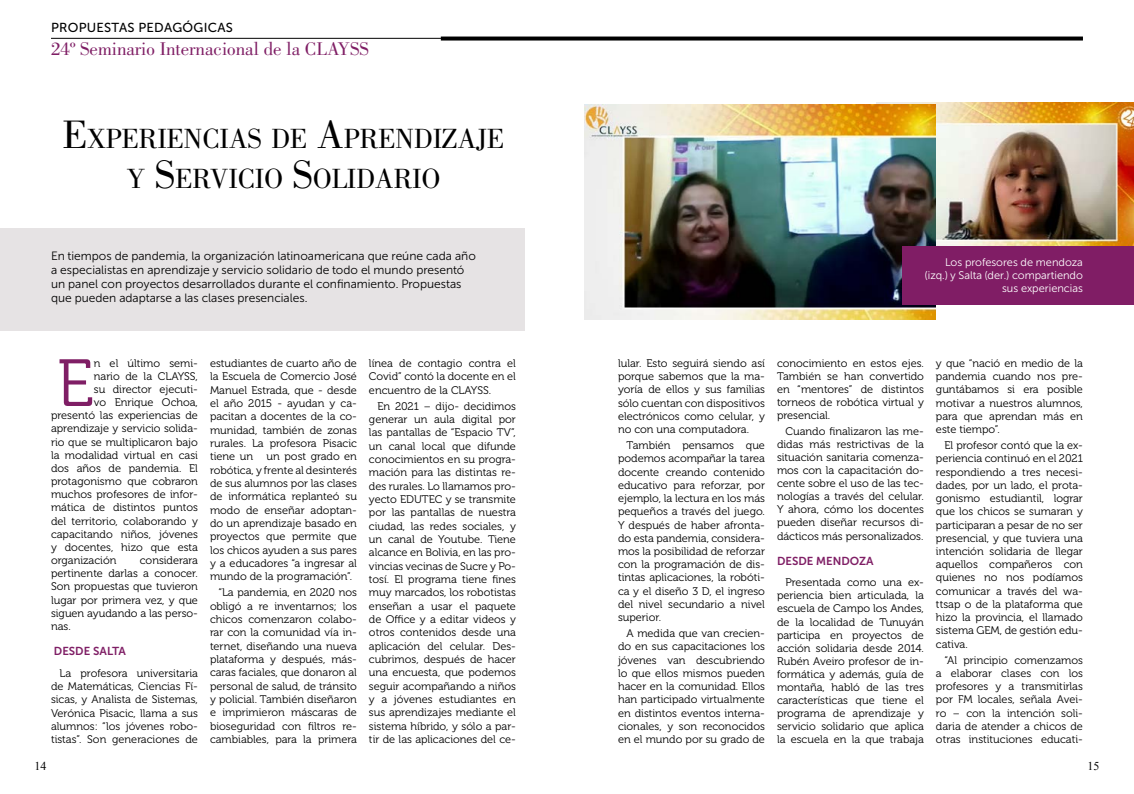
<style>
.page{position:relative;width:1134px;height:794px;background:#fff}
.page>*{position:absolute;margin:0;border:0;box-sizing:border-box;transform-origin:0 0}
.t1{font:66.5px "Museo 300";color:#7f1e65}
.t2{font:28.7px/40px "Bodoni Std";letter-spacing:-.015em;color:#000;text-align:center}
.t3{font:19px "Bodoni Std";color:#7f1e65}
.t4{font:13px "Museo Sans 500";letter-spacing:.02em;color:#000}
.t5{font:12px/14px "Museo Sans Cyrl W03 300";color:#000}
.t6{font:12px "Times New Roman";color:#000}
.t7{font:11.5px "Museo Sans Cyrl W03 700";color:#7f1e65}
.t8{font:11px/13.2px "Museo 300";color:#000;text-align:justify}
.t9{font:11px/13.2px "Museo Sans Cyrl W03 300";color:#fff;text-align:right}
.s1{font-size:41px}
</style>
<div class="page">
<img style="left:876px;top:102px;width:258px;height:144px">
<hr style="left:51px;top:38px;width:449px;height:1px;background:#000">
<svg style="left:441px;top:37px;width:642px;height:4px;fill:#000"></svg>
<div style="left:0;top:228px;width:524px;height:103px;background:#e6e3e4"></div>
<img style="left:584px;top:105px;width:352px;height:214px">
<div style="left:903px;top:246px;width:231px;height:59px;background:#801d65"></div>
<p class="t4" style="left:51px;top:21px;width:183px">PROPUESTAS PEDAGÓGICAS</p>
<h3 class="t3" style="left:51px;top:38px;width:319px">24º Seminario Internacional de la CLAYSS</h3>
<h2 class="t2" style="left:63px;top:119px;width:443px"><span class="s1">E</span>XPERIENCIAS DE <span class="s1">A</span>PRENDIZAJE<br>Y <span class="s1">S</span>ERVICIO <span class="s1">S</span>OLIDARIO</h2>
<p class="t5" style="left:51px;top:249px;width:426px">En tiempos de pandemia, la organización latinoamericana que reúne cada año a especialistas en aprendizaje y servicio solidario de todo el mundo presentó un panel con proyectos desarrollados durante el confinamiento. Propuestas que pueden adaptarse a las clases presenciales.</p>
<h1 class="t1" style="left:57px;top:347px;width:39px">E</h1>
<p class="t8" style="left:94px;top:357px;width:106px">n el último semi-</p>
<p class="t8" style="left:94px;top:370px;width:106px">nario de la CLAYSS,</p>
<p class="t8" style="left:94px;top:383px;width:106px">su director ejecuti-</p>
<p class="t8" style="left:94px;top:396px;width:106px">vo Enrique Ochoa,</p>
<p class="t8" style="left:51px;top:409px;width:148px">presentó las experiencias de</p>
<p class="t8" style="left:51px;top:422px;width:148px">aprendizaje y servicio solida-</p>
<p class="t8" style="left:51px;top:435px;width:148px">rio que se multiplicaron bajo</p>
<p class="t8" style="left:51px;top:448px;width:148px">la modalidad virtual en casi</p>
<p class="t8" style="left:51px;top:462px;width:148px">dos años de pandemia. El</p>
<p class="t8" style="left:51px;top:475px;width:148px">protagonismo que cobraron</p>
<p class="t8" style="left:51px;top:488px;width:148px">muchos profesores de infor-</p>
<p class="t8" style="left:51px;top:501px;width:148px">mática de distintos puntos</p>
<p class="t8" style="left:51px;top:514px;width:148px">del territorio, colaborando y</p>
<p class="t8" style="left:51px;top:527px;width:148px">capacitando niños, jóvenes</p>
<p class="t8" style="left:51px;top:541px;width:148px">y docentes, hizo que esta</p>
<p class="t8" style="left:51px;top:554px;width:67px">organización</p>
<p class="t8" style="left:51px;top:554px;width:148px;text-indent:89px">considerara pertinente darlas a conocer.<br>Son propuestas que tuvieron lugar por primera vez, y que siguen ayudando a las perso&shy;nas.</p>
<p class="t7" style="left:54px;top:645px;width:74px">DESDE SALTA</p>
<p class="t8" style="left:51px;top:667px;width:148px;text-indent:9px">La profesora universitaria de Matemáticas, Ciencias Fí&shy;sicas, y Analista de Sistemas, Verónica Pisacic, llama a sus alumnos: “los jóvenes robo&shy;tistas”. Son generaciones de</p>
<p class="t8" style="left:210px;top:357px;width:148px">estudiantes de cuarto año de la Escuela de Comercio José Manuel Estrada, que - desde el año 2015 - ayudan y ca&shy;pacitan a docentes de la co&shy;munidad, también de zonas rurales. La profesora Pisacic tiene un un post grado en robótica, y frente al desinterés de sus alumnos por las clases de informática replanteó su modo de enseñar adoptan&shy;do un aprendizaje basado en proyectos que permite que los chicos ayuden a sus pares y a educadores “a ingresar al mundo de la programación”.</p>
<p class="t8" style="left:210px;top:586px;width:148px;text-indent:9px">“La pandemia, en 2020 nos obligó a re inventarnos; los chicos comenzaron colabo&shy;rar con la comunidad vía in&shy;ternet, diseñando una nueva plataforma y después, más&shy;caras faciales, que donaron al personal de salud, de tránsito y policial. También diseñaron e imprimieron máscaras de bioseguridad con filtros re&shy;cambiables, para la primera</p>
<p class="t8" style="left:369px;top:357px;width:148px">línea de contagio contra el Covid” contó la docente en el encuentro de la CLAYSS.</p>
<p class="t8" style="left:369px;top:399px;width:148px;text-indent:9px">En 2021 – dijo- decidimos generar un aula digital por las pantallas de “Espacio TV”, un canal local que difunde conocimientos en su progra&shy;mación para las distintas re&shy;des rurales. Lo llamamos pro&shy;yecto EDUTEC y se transmite por las pantallas de nuestra ciudad, las redes sociales, y un canal de Youtube. Tiene alcance en Bolivia, en las pro&shy;vincias vecinas de Sucre y Po&shy;tosí. El programa tiene fines muy marcados, los robotistas enseñan a usar el paquete de Office y a editar videos y otros contenidos desde una aplicación del celular. Des&shy;cubrimos, después de hacer una encuesta, que podemos seguir acompañando a niños y a jóvenes estudiantes en sus aprendizajes mediante el sistema híbrido, y sólo a par&shy;tir de las aplicaciones del ce-</p>
<p class="t9" style="left:925px;top:255px;width:160px">Los profesores de mendoza (izq.) y Salta (der.) compartiendo sus experiencias</p>
<p class="t8" style="left:618px;top:357px;width:148px">lular. Esto seguirá siendo así porque sabemos que la ma&shy;yoría de ellos y sus familias sólo cuentan con dispositivos electrónicos como celular, y no con una computadora.</p>
<p class="t8" style="left:618px;top:439px;width:148px;text-indent:9px">También pensamos que podemos acompañar la tarea docente creando contenido educativo para reforzar, por ejemplo, la lectura en los más pequeños a través del juego.<br>Y después de haber afronta&shy;do esta pandemia, considera&shy;mos la posibilidad de reforzar con la programación de dis&shy;tintas aplicaciones, la robóti&shy;ca y el diseño 3 D, el ingreso del nivel secundario a nivel superior.</p>
<p class="t8" style="left:618px;top:627px;width:148px;text-indent:9px">A medida que van crecien&shy;do en sus capacitaciones los jóvenes van descubriendo lo que ellos mismos pueden hacer en la comunidad. Ellos han participado virtualmente en distintos eventos interna&shy;cionales, y son reconocidos en el mundo por su grado de</p>
<p class="t8" style="left:777px;top:357px;width:148px">conocimiento en estos ejes.<br>También se han convertido en “mentores” de distintos torneos de robótica virtual y presencial.</p>
<p class="t8" style="left:777px;top:425px;width:148px;text-indent:9px">Cuando finalizaron las me&shy;didas más restrictivas de la situación sanitaria comenza&shy;mos con la capacitación do&shy;cente sobre el uso de las tec&shy;nologías a través del celular.<br>Y ahora, cómo los docentes pueden diseñar recursos di&shy;dácticos más personalizados.</p>
<p class="t7" style="left:777px;top:554px;width:98px">DESDE MENDOZA</p>
<p class="t8" style="left:777px;top:576px;width:148px;text-indent:9px">Presentada como una ex&shy;periencia bien articulada, la escuela de Campo los Andes, de la localidad de Tunuyán participa en proyectos de acción solidaria desde 2014.<br>Rubén Aveiro profesor de in&shy;formática y además, guía de montaña, habló de las tres características que tiene el programa de aprendizaje y servicio solidario que aplica la escuela en la que trabaja</p>
<p class="t8" style="left:936px;top:357px;width:148px">y que “nació en medio de la pandemia cuando nos pre&shy;guntábamos si era posible motivar a nuestros alumnos, para que aprendan más en este tiempo”.</p>
<p class="t8" style="left:936px;top:439px;width:148px;text-indent:9px">El profesor contó que la ex&shy;periencia continuó en el 2021 respondiendo a tres necesi&shy;dades, por un lado, el prota&shy;gonismo estudiantil, lograr que los chicos se sumaran y participaran a pesar de no ser presencial, y que tuviera una intención solidaria de llegar aquellos compañeros con quienes no nos podíamos comunicar a través del wa&shy;ttsap o de la plataforma que hizo la provincia, el llamado sistema GEM, de gestión edu&shy;cativa.</p>
<p class="t8" style="left:936px;top:653px;width:148px;text-indent:9px">“Al principio comenzamos a elaborar clases con los profesores y a transmitirlas por FM locales, señala Avei&shy;ro – con la intención soli&shy;daria de atender a chicos de otras instituciones educati-</p>
<p class="t6" style="left:35px;top:758px;width:13px">14</p>
<p class="t6" style="left:1087px;top:758px;width:13px">15</p>
</div>
